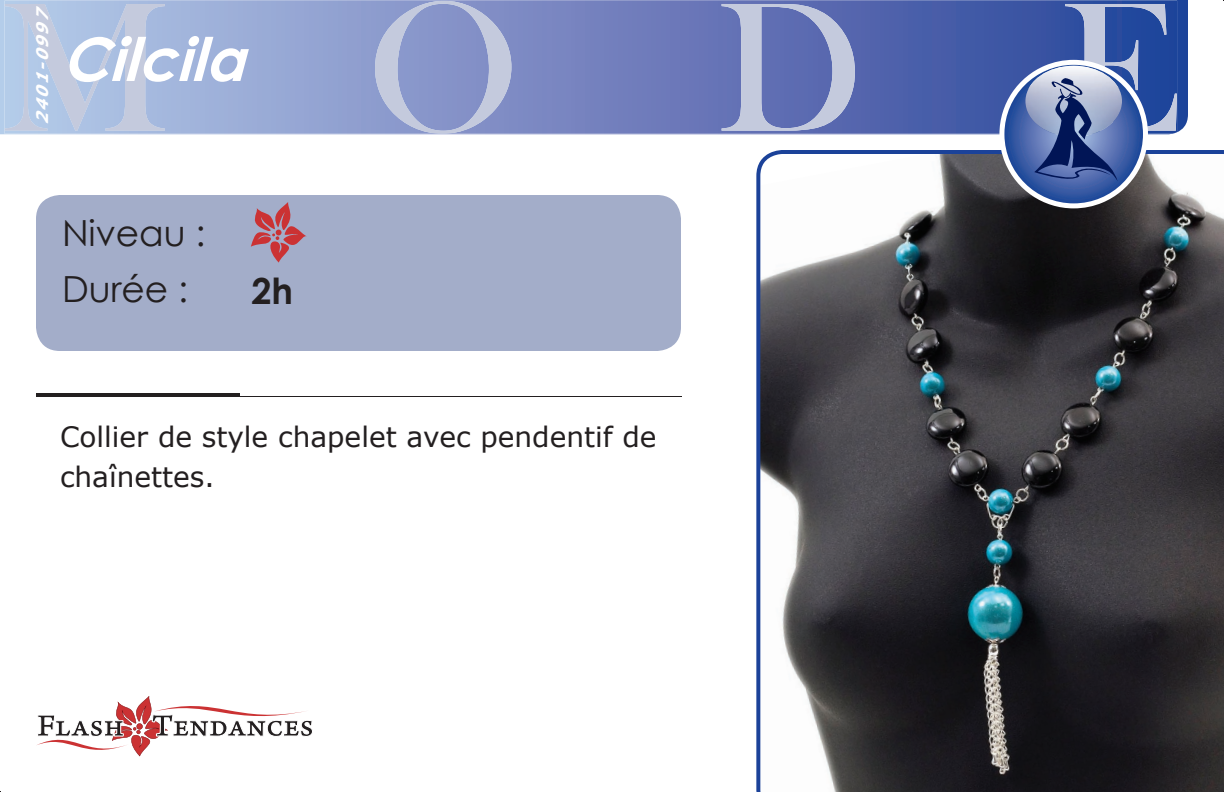
<style>
.page{position:relative;width:1224px;height:792px;background:#fff}
.page>*{position:absolute;margin:0;border:0;box-sizing:border-box;transform-origin:0 0}
.t1{font:190px "Bask Old Face";color:#c4cadd}
.t2{font:italic 700 60px "Century Gothic";color:#fff}
.t3{font:36px/56px "Century Gothic";color:#231f20}
.t4{font:700 36px "Century Gothic";color:#231f20}
.t5{font:28px/40px "Verdana";color:#231f20}
.t6{font:italic 700 16px "Verdana";color:#fff}
</style>
<div class="page">
<svg style="left:756px;top:150px;width:468px;height:642px;background:#434751"></svg>
<svg style="left:4px;top:1px;width:1173px;height:133px;background:#7688c2"></svg>
<div style="left:36px;top:195px;width:645px;height:156px;background:#a3adc9;border-radius:24px"></div>
<hr style="left:36px;top:396px;width:645px;height:1px;background:#231f20">
<hr style="left:36px;top:393px;width:204px;height:4px;background:#231f20">
<svg style="left:37px;top:696px;width:275px;height:61px"></svg>
<svg style="left:999px;top:60px;width:149px;height:148px;background:#6477a6"></svg>
<svg style="left:251px;top:202px;width:56px;height:61px"></svg>
<h1 class="t1" style="left:0;top:-37px;width:1180px">MODE</h1>
<p class="t6" style="left:32px;top:124px;width:121px;rotate:-90deg">2401-0997</p>
<h2 class="t2" style="left:62px;top:14px;width:207px">Cilcila</h2>
<p class="t3" style="left:62px;top:204px;width:145px">Niveau :<br>Durée :</p>
<p class="t4" style="left:251px;top:263px;width:43px">2h</p>
<p class="t5" style="left:60px;top:416px;width:598px">Collier de style chapelet avec pendentif de chaînettes.</p>
</div>
